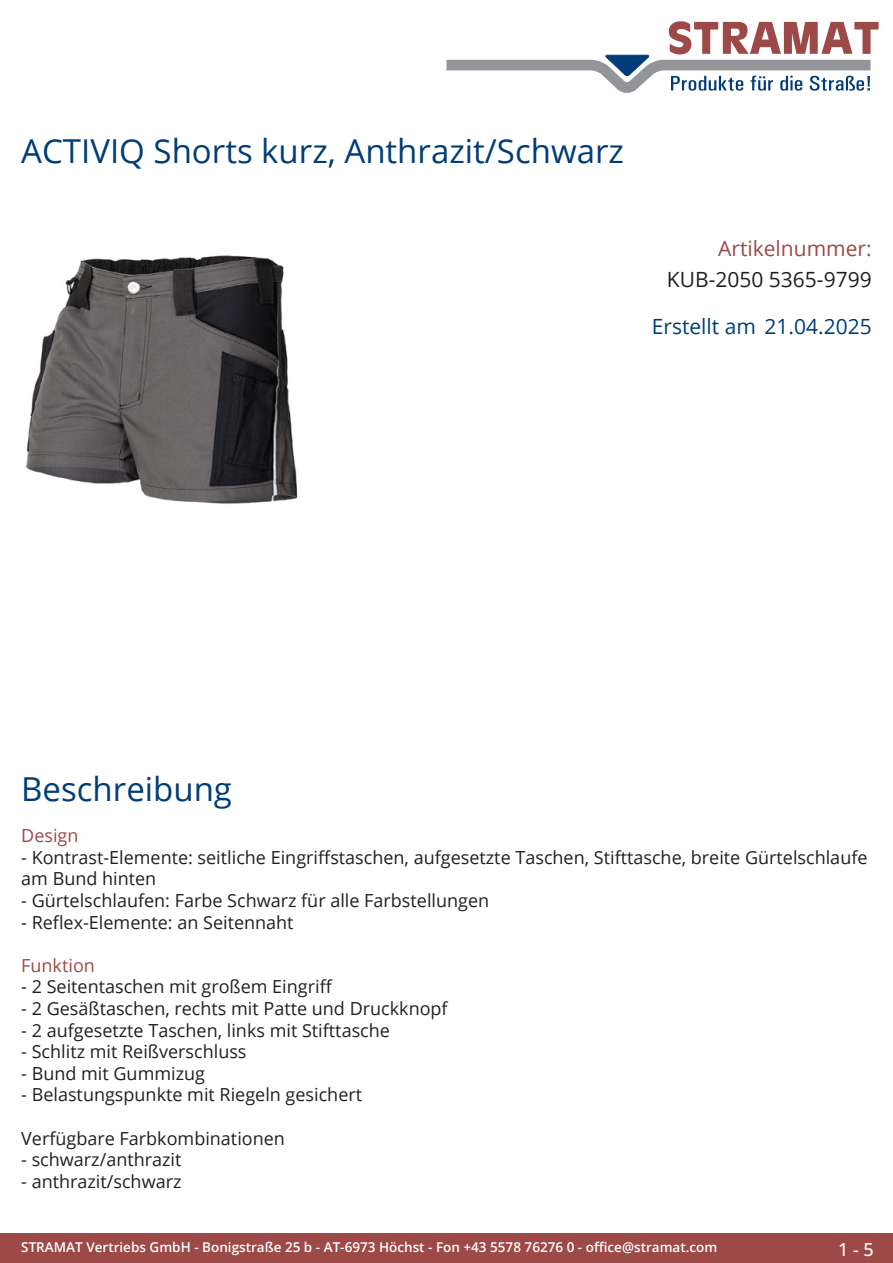
<style>
.page{position:relative;width:893px;height:1263px;background:#fff}
.page>*{position:absolute;margin:0;border:0;box-sizing:border-box;transform-origin:0 0}
.Produkttitel{font:33px "Open Sans";color:#003d78}
.Erstellungsdatum{font:21px "Open Sans";color:#003d78}
.TechDaten_Inhalt{font:21px "Open Sans";color:#231f20}
.TechDaten_Überschrif{font:21px "Open Sans";color:#9c4948}
.Beschreibung_Text{font:18px/21.6px "Open Sans";color:#231f20}
.Beschreibung_Text-2{font:18px "Open Sans";color:#9c4948}
.t1{font:500 18px "Open Sans";color:#fff}
.t2{font:600 13.5px "Open Sans";color:#fff}
</style>
<div class="page">
<div style="left:0;top:1233px;width:893px;height:30px;background:#9c4948"></div>
<svg style="left:446px;top:21px;width:433px;height:72px"></svg>
<img style="left:25px;top:255px;width:273px;height:249px">
<p class="Produkttitel" style="left:21px;top:128px;width:604px">ACTIVIQ Shorts kurz, Anthrazit/Schwarz</p>
<p class="TechDaten_Überschrif" style="left:718px;top:234px;width:155px">Artikelnummer:</p>
<p class="TechDaten_Inhalt" style="left:667px;top:265px;width:206px">KUB-2050 5365-9799</p>
<p class="Erstellungsdatum" style="left:652px;top:312px;width:221px">Erstellt am 21.04.2025</p>
<p class="Produkttitel" style="left:21px;top:766px;width:212px">Beschreibung</p>
<p class="Beschreibung_Text-2" style="left:21px;top:823px;width:59px">Design</p>
<p class="Beschreibung_Text" style="left:21px;top:846px;width:848px">- Kontrast-Elemente: seitliche Eingriffstaschen, aufgesetzte Taschen, Stifttasche, breite Gürtelschlaufe am Bund hinten</p>
<p class="Beschreibung_Text" style="left:21px;top:889px;width:469px">- Gürtelschlaufen: Farbe Schwarz für alle Farbstellungen</p>
<p class="Beschreibung_Text" style="left:21px;top:911px;width:274px">- Reflex-Elemente: an Seitennaht</p>
<p class="Beschreibung_Text-2" style="left:21px;top:953px;width:75px">Funktion</p>
<p class="Beschreibung_Text" style="left:21px;top:975px;width:312px">- 2 Seitentaschen mit großem Eingriff</p>
<p class="Beschreibung_Text" style="left:21px;top:997px;width:428px">- 2 Gesäßtaschen, rechts mit Patte und Druckknopf</p>
<p class="Beschreibung_Text" style="left:21px;top:1019px;width:370px">- 2 aufgesetzte Taschen, links mit Stifttasche</p>
<p class="Beschreibung_Text" style="left:21px;top:1040px;width:227px">- Schlitz mit Reißverschluss</p>
<p class="Beschreibung_Text" style="left:21px;top:1062px;width:185px">- Bund mit Gummizug</p>
<p class="Beschreibung_Text" style="left:21px;top:1083px;width:342px">- Belastungspunkte mit Riegeln gesichert</p>
<p class="Beschreibung_Text" style="left:21px;top:1127px;width:265px">Verfügbare Farbkombinationen</p>
<p class="Beschreibung_Text" style="left:21px;top:1148px;width:162px">- schwarz/anthrazit</p>
<p class="Beschreibung_Text" style="left:21px;top:1170px;width:162px">- anthrazit/schwarz</p>
<p class="t2" style="left:21px;top:1238px;width:698px">STRAMAT Vertriebs GmbH - Bonigstraße 25 b - AT-6973 Höchst - Fon +43 5578 76276 0 - office@stramat.com</p>
<p class="t1" style="left:838px;top:1237px;width:37px">1 - 5</p>
</div>
